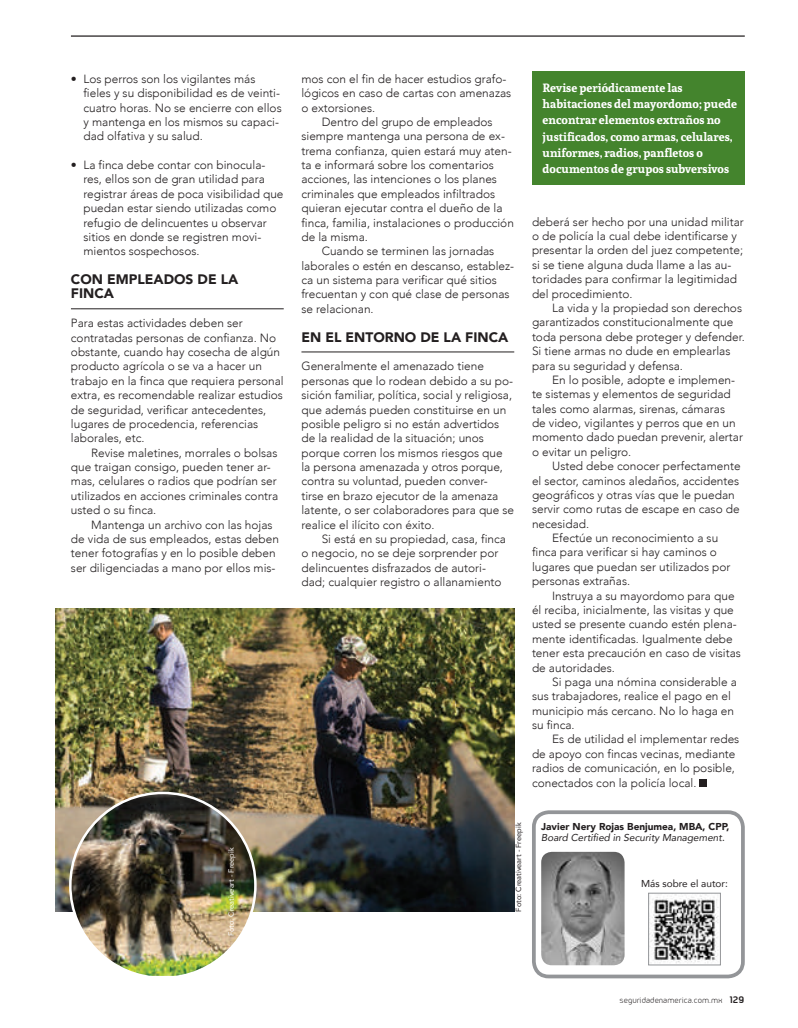
<style>
.page{position:relative;width:798px;height:1028px;background:#fff}
.page>*{position:absolute;margin:0;border:0;box-sizing:border-box;transform-origin:0 0}
.t1{font:900 13.75px/14.4px "Avenir";color:#231f20}
.t2{font:300 11.88px/14.4px "Avenir";color:#231f20}
.t3{font:700 11.88px/16.2px "Andada";color:#fff}
.t4{font:italic 10px/11.2px "Avenir";color:#231f20}
.t5{font:10px "Avenir";color:#231f20}
.t6{font:8.75px "Aeroportal";color:#231f20}
.t7{font:7.5px "Avenir";color:#231f20}
.t8{font:7.5px "Avenir";color:#fff}
.s1{font-weight:900;font-style:normal}
.s2{font-style:normal}
.s3{font-weight:700;font-size:11.25px}
</style>
<div class="page">
<hr style="left:71px;top:35px;width:673px;height:2px;background:#231f20">
<div style="left:531px;top:71px;width:212px;height:113px;background:#44842d"></div>
<img style="left:56px;top:608px;width:458px;height:303px">
<hr style="left:71px;top:308px;width:212px;height:1px;background:#231f20">
<div style="left:699px;top:779px;width:7px;height:7px;background:#231f20"></div>
<hr style="left:301px;top:351px;width:213px;height:1px;background:#231f20">
<img style="left:70px;top:794px;width:185px;height:181px">
<div style="left:531px;top:810px;width:213px;height:168px;border:4px solid #939598;border-radius:15px"></div>
<img style="left:541px;top:851px;width:83px;height:114px">
<img style="left:650px;top:894px;width:68px;height:69px">
<div style="left:648px;top:892px;width:72px;height:73px;border:1px solid #939598"></div>
<p class="t2" style="left:83px;top:71px;width:200px;text-indent:-13px">• Los perros son los vigilantes más fieles y su disponibilidad es de veinti&shy;cuatro horas. No se encierre con ellos y mantenga en los mismos su capaci&shy;dad olfativa y su salud.</p>
<p class="t2" style="left:83px;top:158px;width:201px;text-indent:-13px">• La finca debe contar con binocula&shy;res, ellos son de gran utilidad para registrar áreas de poca visibilidad que puedan estar siendo utilizadas como refugio de delincuentes u observar sitios en donde se registren movi&shy;mientos sospechosos.</p>
<p class="t1" style="left:71px;top:272px;width:169px">CON EMPLEADOS DE LA<br>FINCA</p>
<p class="t2" style="left:71px;top:316px;width:214px">Para estas actividades deben ser contratadas personas de confianza. No obstante, cuando hay cosecha de algún producto agrícola o se va a hacer un trabajo en la finca que requiera personal extra, es recomendable realizar estudios de seguridad, verificar antecedentes, lugares de procedencia, referencias laborales, etc.</p>
<p class="t2" style="left:71px;top:445px;width:209px;text-indent:20px">Revise maletines, morrales o bolsas que traigan consigo, pueden tener ar&shy;mas, celulares o radios que podrían ser utilizados en acciones criminales contra usted o su finca.</p>
<p class="t2" style="left:71px;top:517px;width:209px;text-indent:20px">Mantenga un archivo con las hojas de vida de sus empleados, estas deben tener fotografías y en lo posible deben ser diligenciadas a mano por ellos mis-</p>
<p class="t8" style="left:225px;top:936px;width:90px;rotate:-90deg">Foto: Creativeart - Freepik</p>
<p class="t2" style="left:301px;top:71px;width:206px">mos con el fin de hacer estudios grafo-</p>
<p class="t2" style="left:301px;top:86px;width:211px">lógicos en caso de cartas con amenazas</p>
<p class="t2" style="left:301px;top:100px;width:75px">o extorsiones.</p>
<p class="t2" style="left:321px;top:115px;width:172px">Dentro del grupo de empleados</p>
<p class="t2" style="left:301px;top:129px;width:205px">siempre mantenga una persona de ex-</p>
<p class="t2" style="left:301px;top:143px;width:212px">trema confianza, quien estará muy aten-</p>
<p class="t2" style="left:301px;top:158px;width:194px">ta e informará sobre los comentarios</p>
<p class="t2" style="left:301px;top:172px;width:197px">acciones, las intenciones o los planes</p>
<p class="t2" style="left:301px;top:186px;width:195px">criminales que empleados infiltrados</p>
<p class="t2" style="left:301px;top:201px;width:202px">quieran ejecutar contra el dueño de la</p>
<p class="t2" style="left:301px;top:215px;width:214px">finca, familia, instalaciones o producción</p>
<p class="t2" style="left:301px;top:230px;width:68px">de la misma.</p>
<p class="t2" style="left:321px;top:244px;width:174px">Cuando se terminen las jornadas</p>
<p class="t2" style="left:301px;top:258px;width:214px">laborales o estén en descanso, establez-</p>
<p class="t2" style="left:301px;top:273px;width:197px">ca un sistema para verificar qué sitios</p>
<p class="t2" style="left:301px;top:287px;width:209px">frecuentan y con qué clase de personas</p>
<p class="t2" style="left:301px;top:301px;width:74px">se relacionan.</p>
<p class="t1" style="left:301px;top:329px;width:208px">EN EL ENTORNO DE LA FINCA</p>
<p class="t2" style="left:301px;top:359px;width:214px">Generalmente el amenazado tiene personas que lo rodean debido a su po&shy;sición familiar, política, social y religiosa, que además pueden constituirse en un posible peligro si no están advertidos de la realidad de la situación; unos porque corren los mismos riesgos que la persona amenazada y otros porque, contra su voluntad, pueden conver-<br>tirse en brazo ejecutor de la amenaza latente, o ser colaboradores para que se realice el ilícito con éxito.</p>
<p class="t2" style="left:301px;top:531px;width:206px;text-indent:20px">Si está en su propiedad, casa, finca o negocio, no se deje sorprender por delincuentes disfrazados de autori&shy;dad; cualquier registro o allanamiento</p>
<p class="t3" style="left:542px;top:79px;width:196px">Revise periódicamente las habitaciones del mayordomo; puede encontrar elementos extraños no justificados, como armas, celulares, uniformes, radios, panfletos o documentos de grupos subversivos</p>
<p class="t2" style="left:531px;top:214px;width:213px">deberá ser hecho por una unidad militar o de policía la cual debe identificarse y presentar la orden del juez competente; si se tiene alguna duda llame a las au&shy;toridades para confirmar la legitimidad del procedimiento.</p>
<p class="t2" style="left:531px;top:301px;width:214px;text-indent:20px">La vida y la propiedad son derechos garantizados constitucionalmente que toda persona debe proteger y defender.<br>Si tiene armas no dude en emplearlas para su seguridad y defensa.</p>
<p class="t2" style="left:531px;top:372px;width:212px;text-indent:20px">En lo posible, adopte e implemen&shy;te sistemas y elementos de seguridad tales como alarmas, sirenas, cámaras<br>de video, vigilantes y perros que en un momento dado puedan prevenir, alertar o evitar un peligro.</p>
<p class="t2" style="left:552px;top:459px;width:190px">Usted debe conocer perfectamente</p>
<p class="t2" style="left:531px;top:473px;width:209px">el sector, caminos aledaños, accidentes</p>
<p class="t2" style="left:531px;top:487px;width:204px">geográficos y otras vías que le puedan</p>
<p class="t2" style="left:531px;top:502px;width:209px">servir como rutas de escape en caso de</p>
<p class="t2" style="left:531px;top:516px;width:59px">necesidad.</p>
<p class="t2" style="left:552px;top:531px;width:167px">Efectúe un reconocimiento a su</p>
<p class="t2" style="left:531px;top:545px;width:186px">finca para verificar si hay caminos o</p>
<p class="t2" style="left:531px;top:559px;width:200px">lugares que puedan ser utilizados por</p>
<p class="t2" style="left:531px;top:574px;width:100px">personas extrañas.</p>
<p class="t2" style="left:552px;top:588px;width:184px">Instruya a su mayordomo para que</p>
<p class="t2" style="left:531px;top:602px;width:203px">él reciba, inicialmente, las visitas y que</p>
<p class="t2" style="left:531px;top:617px;width:206px">usted se presente cuando estén plena-</p>
<p class="t2" style="left:531px;top:631px;width:202px">mente identificadas. Igualmente debe</p>
<p class="t2" style="left:531px;top:646px;width:210px">tener esta precaución en caso de visitas</p>
<p class="t2" style="left:531px;top:660px;width:84px">de autoridades.</p>
<p class="t2" style="left:552px;top:674px;width:186px">Si paga una nómina considerable a</p>
<p class="t2" style="left:531px;top:689px;width:200px">sus trabajadores, realice el pago en el</p>
<p class="t2" style="left:531px;top:703px;width:204px">municipio más cercano. No lo haga en</p>
<p class="t2" style="left:531px;top:717px;width:44px">su finca.</p>
<p class="t2" style="left:552px;top:732px;width:188px">Es de utilidad el implementar redes</p>
<p class="t2" style="left:531px;top:746px;width:205px">de apoyo con fincas vecinas, mediante</p>
<p class="t2" style="left:531px;top:761px;width:204px">radios de comunicación, en lo posible,</p>
<p class="t2" style="left:531px;top:775px;width:166px">conectados con la policía local.</p>
<p class="t7" style="left:512px;top:911px;width:90px;rotate:-90deg">Foto: Creativeart - Freepik</p>
<p class="t4" style="left:541px;top:821px;width:189px"><span class="s1">Javier Nery Rojas Benjumea, MBA, CPP,<br></span>Board Certified in Security Management<span class="s2">.</span></p>
<p class="t5" style="left:641px;top:875px;width:88px">Más sobre el autor:</p>
<p class="t6" style="left:619px;top:996px;width:126px">seguridadenamerica.com.mx <span class="s3">129</span></p>
</div>
